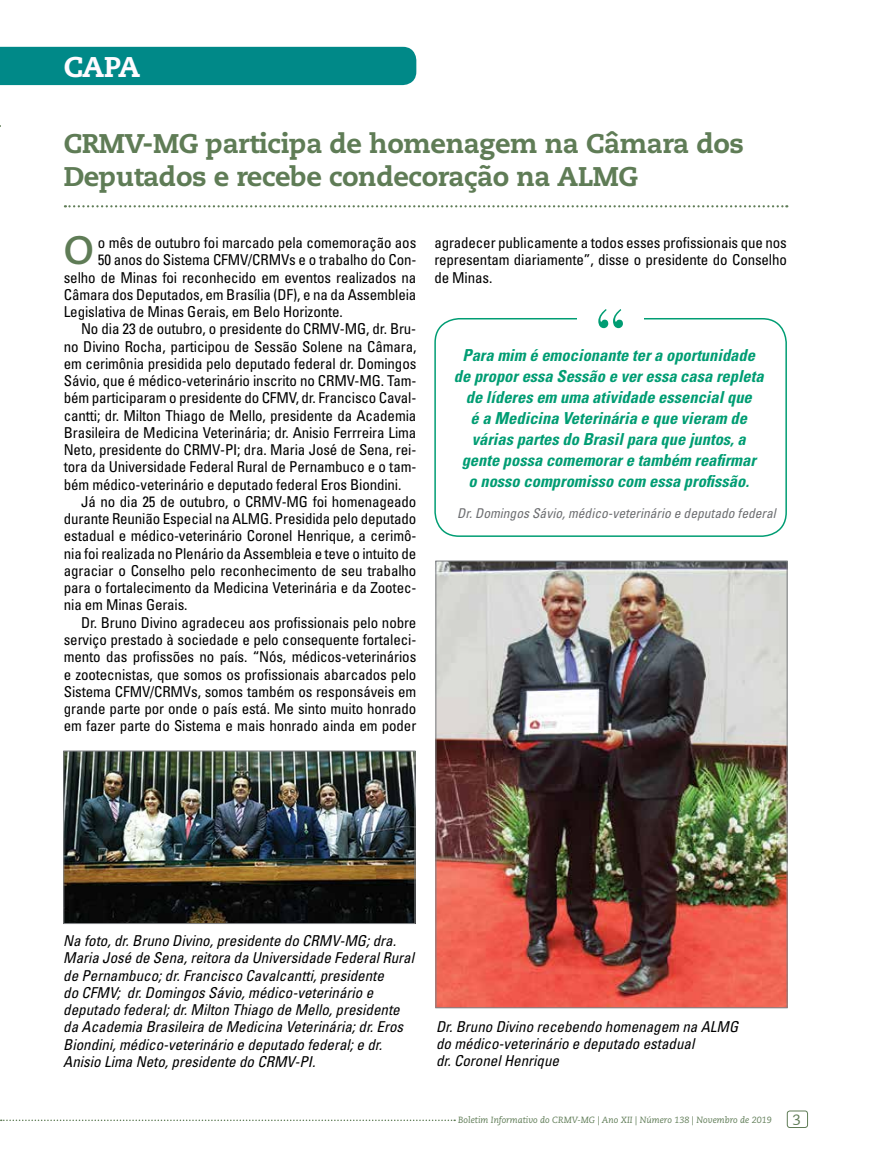
<style>
.page{position:relative;width:872px;height:1170px;background:#fff}
.page>*{position:absolute;margin:0;border:0;box-sizing:border-box;transform-origin:0 0}
.t1{font:700 39.6px "Caecilia LT Std";color:#5f7c56}
.t2{font:800 28.5px "Caecilia";color:#fffbff}
.t3{font:800 27px/33px "Caecilia";letter-spacing:-.015em;color:#5f7c56}
.t4{font:italic 700 condensed 16.5px/21px "Univers";color:#009d73;text-align:center}
.t5{font:condensed 15px/17.2px "Univers";letter-spacing:-.01em;color:#000;text-align:justify}
.t6{font:italic condensed 15px/17.2px "Univers";color:#000}
.t7{font:15px "Caecilia LT";color:#5f7c56}
.t8{font:italic condensed 13.5px "Univers";color:#6d6e71}
.t9{font:italic 9px "Caecilia LT Std";color:#5f7c56}
</style>
<div class="page">
<svg style="left:1px;top:1119px;width:454px;height:1px"></svg>
<div style="left:787px;top:1110px;width:21px;height:17px;border:1px solid #5f7c56;border-radius:3px"></div>
<svg style="left:65px;top:205px;width:722px;height:2px"></svg>
<div style="left:434px;top:318px;width:353px;height:219px;border:2px solid #009d73;border-radius:24px"></div>
<div style="left:577px;top:303px;width:67px;height:31px;background:#fff"></div>
<svg style="left:598px;top:309px;width:25px;height:19px"></svg>
<div style="left:0;top:47px;width:416px;height:38px;background:#008988"></div>
<img style="left:65px;top:752px;width:348px;height:169px">
<div style="left:63px;top:750px;width:352px;height:173px;border:1px solid #808285"></div>
<img style="left:437px;top:562px;width:348px;height:444px">
<div style="left:435px;top:560px;width:352px;height:448px;border:1px solid #808285"></div>
<h2 class="t2" style="left:64px;top:49px;width:78px">CAPA</h2>
<h3 class="t3" style="left:64px;top:127px;width:682px">CRMV-MG participa de homenagem na Câmara dos<br>Deputados e recebe condecoração na ALMG</h3>
<h1 class="t1" style="left:64px;top:226px;width:32px">O</h1>
<p class="t5" style="left:98px;top:233px;width:320px">o mês de outubro foi marcado pela comemoração aos</p>
<p class="t5" style="left:98px;top:251px;width:320px">50 anos do Sistema CFMV/CRMVs e o trabalho do Con-</p>
<p class="t5" style="left:64px;top:268px;width:354px">selho de Minas foi reconhecido em eventos realizados na</p>
<p class="t5" style="left:64px;top:285px;width:354px">Câmara dos Deputados, em Brasília (DF), e na da Assembleia</p>
<p class="t5" style="left:64px;top:302px;width:280px">Legislativa de Minas Gerais, em Belo Horizonte.</p>
<p class="t5" style="left:81px;top:320px;width:337px">No dia 23 de outubro, o presidente do CRMV-MG, dr. Bru-</p>
<p class="t5" style="left:64px;top:337px;width:354px">no Divino Rocha, participou de Sessão Solene na Câmara,</p>
<p class="t5" style="left:64px;top:354px;width:354px">em cerimônia presidida pelo deputado federal dr. Domingos</p>
<p class="t5" style="left:64px;top:371px;width:354px">Sávio, que é médico-veterinário inscrito no CRMV-MG. Tam-</p>
<p class="t5" style="left:64px;top:389px;width:354px">bém participaram o presidente do CFMV, dr. Francisco Caval-</p>
<p class="t5" style="left:64px;top:406px;width:354px">cantti; dr. Milton Thiago de Mello, presidente da Academia</p>
<p class="t5" style="left:64px;top:423px;width:354px">Brasileira de Medicina Veterinária; dr. Anisio Ferrreira Lima</p>
<p class="t5" style="left:64px;top:440px;width:354px">Neto, presidente do CRMV-PI; dra. Maria José de Sena, rei-</p>
<p class="t5" style="left:64px;top:458px;width:354px">tora da Universidade Federal Rural de Pernambuco e o tam-</p>
<p class="t5" style="left:64px;top:475px;width:339px">bém médico-veterinário e deputado federal Eros Biondini.</p>
<p class="t5" style="left:81px;top:492px;width:337px">Já no dia 25 de outubro, o CRMV-MG foi homenageado</p>
<p class="t5" style="left:64px;top:509px;width:354px">durante Reunião Especial na ALMG. Presidida pelo deputado</p>
<p class="t5" style="left:64px;top:527px;width:354px">estadual e médico-veterinário Coronel Henrique, a cerimô-</p>
<p class="t5" style="left:64px;top:544px;width:354px">nia foi realizada no Plenário da Assembleia e teve o intuito de</p>
<p class="t5" style="left:64px;top:561px;width:354px">agraciar o Conselho pelo reconhecimento de seu trabalho</p>
<p class="t5" style="left:64px;top:578px;width:354px">para o fortalecimento da Medicina Veterinária e da Zootec-</p>
<p class="t5" style="left:64px;top:596px;width:125px">nia em Minas Gerais.</p>
<p class="t5" style="left:81px;top:613px;width:337px">Dr. Bruno Divino agradeceu aos profissionais pelo nobre</p>
<p class="t5" style="left:64px;top:630px;width:354px">serviço prestado à sociedade e pelo consequente fortaleci-</p>
<p class="t5" style="left:64px;top:647px;width:354px">mento das profissões no país. “Nós, médicos-veterinários</p>
<p class="t5" style="left:64px;top:665px;width:354px">e zootecnistas, que somos os profissionais abarcados pelo</p>
<p class="t5" style="left:64px;top:682px;width:354px">Sistema CFMV/CRMVs, somos também os responsáveis em</p>
<p class="t5" style="left:64px;top:699px;width:354px">grande parte por onde o país está. Me sinto muito honrado</p>
<p class="t5" style="left:64px;top:716px;width:354px">em fazer parte do Sistema e mais honrado ainda em poder</p>
<p class="t5" style="left:434px;top:233px;width:354px">agradecer publicamente a todos esses profissionais que nos representam diariamente”, disse o presidente do Conselho de Minas.</p>
<p class="t4" style="left:454px;top:344px;width:311px">Para mim é emocionante ter a oportunidade de propor essa Sessão e ver essa casa repleta de líderes em uma atividade essencial que<br>é a Medicina Veterinária e que vieram de várias partes do Brasil para que juntos, a gente possa comemorar e também reafirmar<br>o nosso compromisso com essa profissão.</p>
<p class="t8" style="left:457px;top:505px;width:320px">Dr. Domingos Sávio, médico-veterinário e deputado federal</p>
<p class="t6" style="left:63px;top:931px;width:352px">Na foto, dr. Bruno Divino, presidente do CRMV-MG; dra.<br>Maria José de Sena, reitora da Universidade Federal Rural de Pernambuco; dr. Francisco Cavalcantti, presidente<br>do CFMV; dr. Domingos Sávio, médico-veterinário e deputado federal; dr. Milton Thiago de Mello, presidente da Academia Brasileira de Medicina Veterinária; dr. Eros Biondini, médico-veterinário e deputado federal; e dr.<br>Anisio Lima Neto, presidente do CRMV-PI.</p>
<p class="t6" style="left:436px;top:1017px;width:304px">Dr. Bruno Divino recebendo homenagem na ALMG do médico-veterinário e deputado estadual<br>dr. Coronel Henrique</p>
<p class="t9" style="left:458px;top:1114px;width:315px">Boletim Informativo do CRMV-MG | Ano XII | Número 138 | Novembro de 2019</p>
<p class="t7" style="left:792px;top:1111px;width:10px">3</p>
</div>
